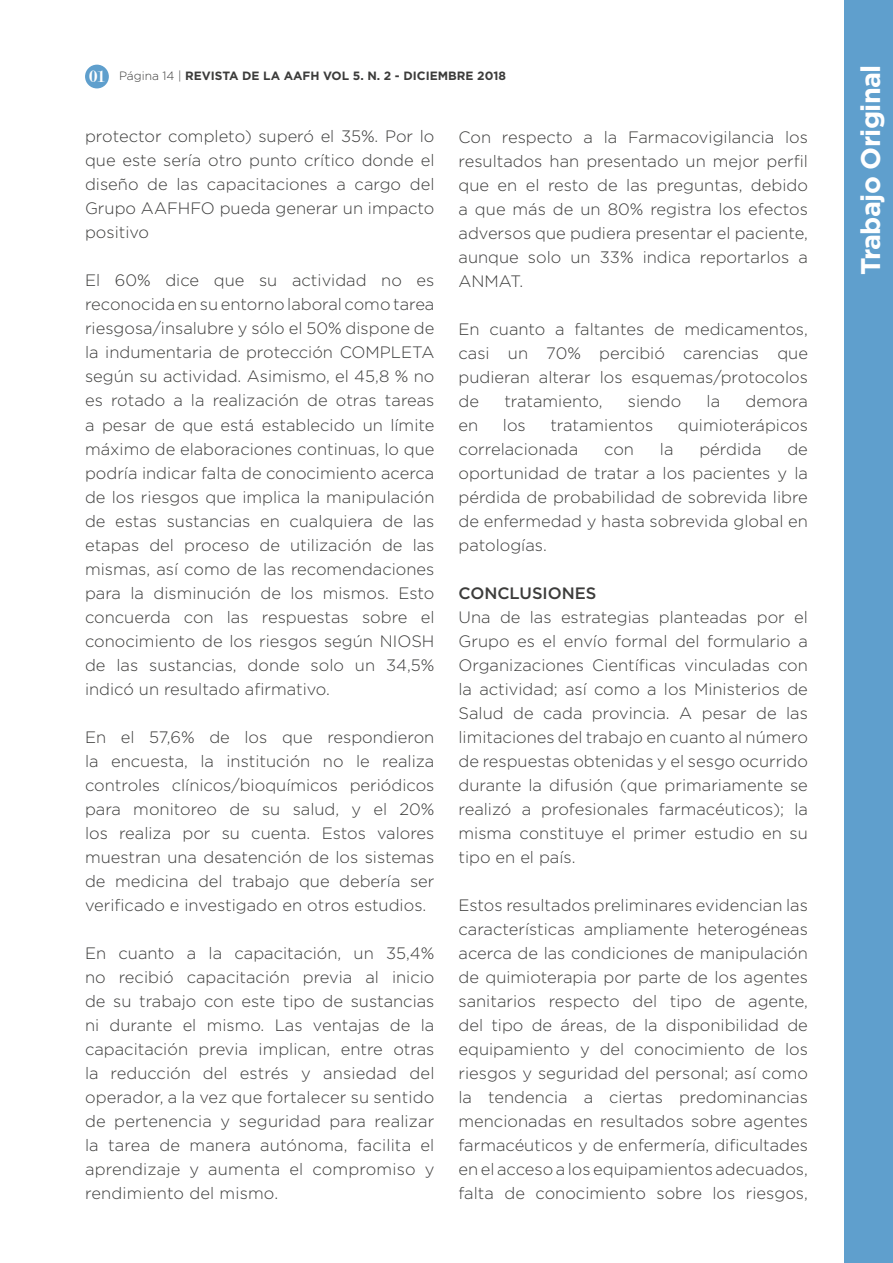
<style>
.page{position:relative;width:893px;height:1263px;background:#fff}
.page>*{position:absolute;margin:0;border:0;box-sizing:border-box;transform-origin:0 0}
.t1{font:700 27px "Gotham";letter-spacing:-.025em;color:#fff}
.t2{font:18px "Modern";color:#fff}
.t3{font:300 16.5px/24px "Gotham";color:#3c3c3b;text-align:justify}
.t4{font:500 16.5px "Gotham";color:#3c3c3b}
.t5{font:700 12px "Gotham";color:#3c3c3b}
.s1{font-weight:300}
</style>
<div class="page">
<div style="left:844px;top:0;width:49px;height:1263px;background:#5f9fcd"></div>
<div style="left:85px;top:65px;width:24px;height:23px;background:#5f9fcd;border-radius:50%"></div>
<p class="t5" style="left:119px;top:68px;width:388px"><span class="s1">Página 14 |</span> REVISTA DE LA AAFH VOL 5. N. 2 - DICIEMBRE 2018</p>
<h1 class="t1" style="left:853px;top:275px;width:212px;rotate:-90deg">Trabajo Original</h1>
<p class="t2" style="left:89px;top:67px;width:17px">01</p>
<p class="t3" style="left:85px;top:124px;width:351px">protector completo) superó el 35%. Por lo que este sería otro punto crítico donde el diseño de las capacitaciones a cargo del Grupo AAFHFO pueda generar un impacto positivo</p>
<p class="t3" style="left:85px;top:268px;width:351px">El 60% dice que su actividad no es reconocida en su entorno laboral como tarea riesgosa/insalubre y sólo el 50% dispone de la indumentaria de protección COMPLETA según su actividad. Asimismo, el 45,8 % no es rotado a la realización de otras tareas a pesar de que está establecido un límite máximo de elaboraciones continuas, lo que podría indicar falta de conocimiento acerca de los riesgos que implica la manipulación de estas sustancias en cualquiera de las etapas del proceso de utilización de las mismas, así como de las recomendaciones para la disminución de los mismos. Esto concuerda con las respuestas sobre el conocimiento de los riesgos según NIOSH de las sustancias, donde solo un 34,5% indicó un resultado afirmativo.</p>
<p class="t3" style="left:85px;top:724px;width:351px">En el 57,6% de los que respondieron la encuesta, la institución no le realiza controles clínicos/bioquímicos periódicos para monitoreo de su salud, y el 20% los realiza por su cuenta. Estos valores muestran una desatención de los sistemas de medicina del trabajo que debería ser verificado e investigado en otros estudios.</p>
<p class="t3" style="left:85px;top:940px;width:351px">En cuanto a la capacitación, un 35,4% no recibió capacitación previa al inicio de su trabajo con este tipo de sustancias ni durante el mismo. Las ventajas de la capacitación previa implican, entre otras la reducción del estrés y ansiedad del operador, a la vez que fortalecer su sentido de pertenencia y seguridad para realizar la tarea de manera autónoma, facilita el aprendizaje y aumenta el compromiso y rendimiento del mismo.</p>
<p class="t3" style="left:459px;top:124px;width:351px">Con respecto a la Farmacovigilancia los resultados han presentado un mejor perfil que en el resto de las preguntas, debido a que más de un 80% registra los efectos adversos que pudiera presentar el paciente, aunque solo un 33% indica reportarlos a ANMAT.</p>
<p class="t3" style="left:459px;top:316px;width:351px">En cuanto a faltantes de medicamentos, casi un 70% percibió carencias que pudieran alterar los esquemas/protocolos de</p>
<p class="t3" style="left:504px;top:388px;width:100px">tratamiento,</p>
<p class="t3" style="left:628px;top:388px;width:55px">siendo</p>
<p class="t3" style="left:707px;top:388px;width:15px">la</p>
<p class="t3" style="left:745px;top:388px;width:64px">demora</p>
<p class="t3" style="left:459px;top:412px;width:21px">en</p>
<p class="t3" style="left:503px;top:412px;width:24px">los</p>
<p class="t3" style="left:550px;top:412px;width:104px">tratamientos</p>
<p class="t3" style="left:678px;top:412px;width:132px">quimioterápicos</p>
<p class="t3" style="left:459px;top:436px;width:121px">correlacionada</p>
<p class="t3" style="left:604px;top:436px;width:31px">con</p>
<p class="t3" style="left:660px;top:436px;width:15px">la</p>
<p class="t3" style="left:699px;top:436px;width:64px">pérdida</p>
<p class="t3" style="left:459px;top:436px;width:351px;text-indent:329px">de oportunidad de tratar a los pacientes y la pérdida de probabilidad de sobrevida libre de enfermedad y hasta sobrevida global en patologías.</p>
<p class="t4" style="left:459px;top:582px;width:139px">CONCLUSIONES</p>
<p class="t3" style="left:459px;top:604px;width:351px">Una de las estrategias planteadas por el Grupo es el envío formal del formulario a Organizaciones Científicas vinculadas con la actividad; así como a los Ministerios de Salud de cada provincia. A pesar de las limitaciones del trabajo en cuanto al número de respuestas obtenidas y el sesgo ocurrido durante la difusión (que primariamente se realizó a profesionales farmacéuticos); la misma constituye el primer estudio en su tipo en el país.</p>
<p class="t3" style="left:459px;top:893px;width:351px">Estos resultados preliminares evidencian las características ampliamente heterogéneas acerca de las condiciones de manipulación de quimioterapia por parte de los agentes sanitarios respecto del tipo de agente, del tipo de áreas, de la disponibilidad de equipamiento y del conocimiento de los riesgos y seguridad del personal; así como la tendencia a ciertas predominancias mencionadas en resultados sobre agentes farmacéuticos y de enfermería, dificultades en el acceso a los equipamientos adecuados, falta de conocimiento sobre los riesgos,</p>
</div>
